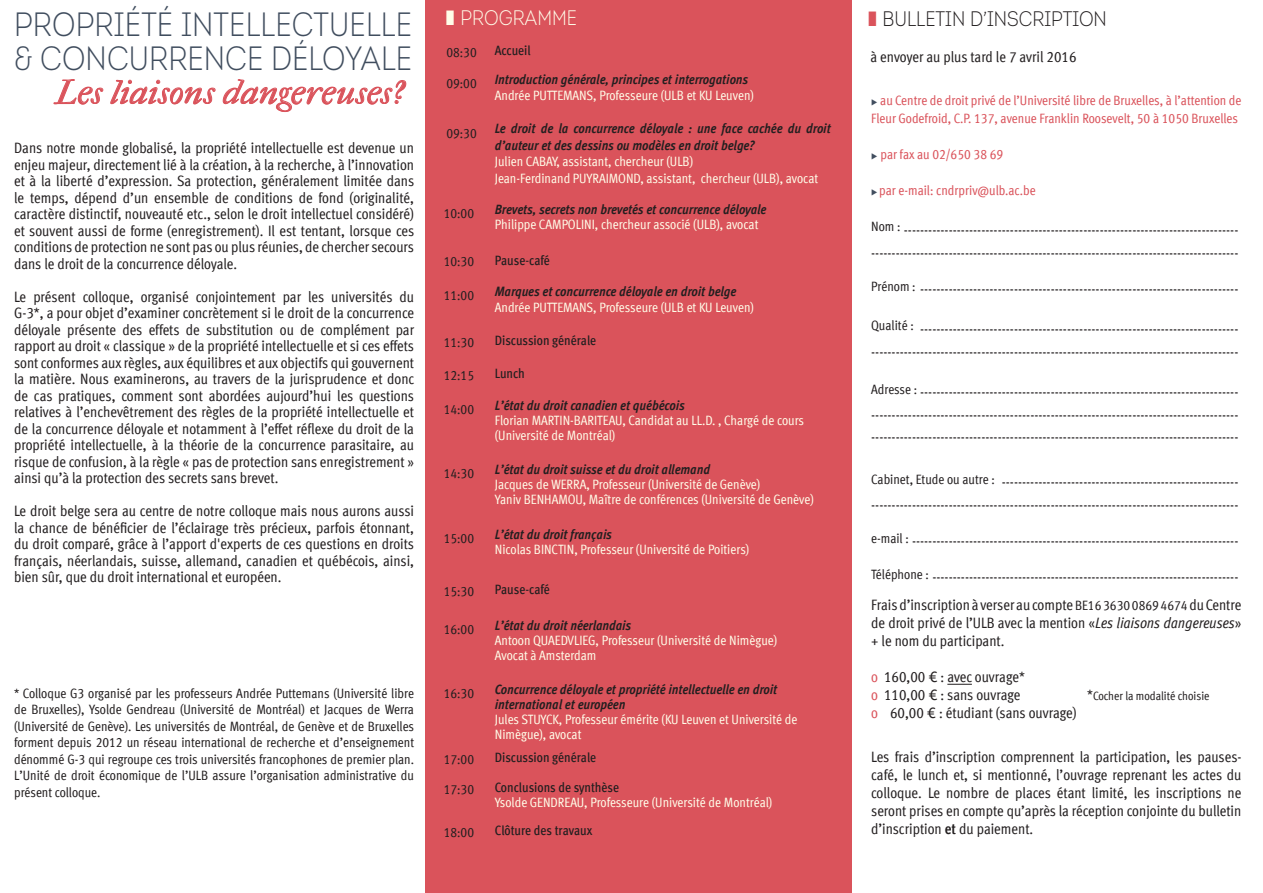
<style>
.page{position:relative;width:1263px;height:893px;background:#fff}
.page>*{position:absolute;margin:0;border:0;box-sizing:border-box;transform-origin:0 0}
.t1{font:33.6px/33.6px "Intro Cond Light Free";letter-spacing:.005em;color:#404d5e}
.t2{font:28.5px "IM FELL French Canon Italic";letter-spacing:.015em;color:#da535b}
.t3{font:21px "Intro Cond Light Free";color:#231f20}
.t4{font:21px "Intro Cond Light Free";color:#fffde9}
.t5{font:15px/16.5px "Meta Cond Book LF";color:#231f20;text-align:justify}
.t6{font:13.5px/15px "Meta Cond Book LF";color:#fffde9}
.t7{font:13.5px/16.5px "Meta Cond Book LF";color:#231f20;text-align:justify}
.t8{font:italic 13.5px/16.5px "Meta Cond Bold Lf";color:#231f20}
.t9{font:13.5px/18px "Meta Cond Book LF";color:#da535b}
.t10{font:13.5px "Meta Cond Medium LF";color:#231f20}
.t11{font:12px "Meta Cond Book LF";color:#231f20}
.s1{font-family:"Choplin";font-weight:200}
.s2{color:#414e5f}
.s3{font-size:13.5px}
.s4{font-family:"Meta Cond Book Lf";font-style:italic}
.s5{color:#da535b}
.s6{font-size:15px}
.s7{font-family:"Meta Cond Bold LF"}
</style>
<div class="page">
<div style="left:425px;top:0;width:426px;height:893px;background:#da535b"></div>
<svg style="left:947px;top:684px;width:25px;height:1px"></svg>
<svg style="left:53px;top:79px;width:51px;height:26px"></svg>
<svg style="left:110px;top:79px;width:106px;height:26px"></svg>
<svg style="left:222px;top:79px;width:185px;height:33px"></svg>
<p class="t1" style="left:14px;top:7px;width:400px">PROPRIÉTÉ INTELLECTUELLE &amp; CONCURRENCE DÉLOYALE</p>
<p class="t2" style="left:53px;top:74px;width:349px">Les liaisons dangereuses?</p>
<p class="t5" style="left:14px;top:140px;width:402px">Dans notre monde globalisé, la propriété intellectuelle est devenue un enjeu majeur, directement lié à la création, à la recherche, à l’innovation et à la liberté d’expression. Sa protection, généralement limitée dans le temps, dépend d’un ensemble de conditions de fond (originalité, caractère distinctif, nouveauté etc., selon le droit intellectuel considéré) et souvent aussi de forme (enregistrement). Il est tentant, lorsque ces conditions de protection ne sont pas ou plus réunies, de chercher secours dans le droit de la concurrence déloyale.</p>
<p class="t5" style="left:14px;top:288px;width:402px">Le présent colloque, organisé conjointement par les universités du G-3*, a pour objet d’examiner concrètement si le droit de la concurrence déloyale présente des effets de substitution ou de complément par rapport au droit « classique » de la propriété intellectuelle et si ces effets sont conformes aux règles, aux équilibres et aux objectifs qui gouvernent la matière. Nous examinerons, au travers de la jurisprudence et donc de cas pratiques, comment sont abordées aujourd’hui les questions relatives à l’enchevêtrement des règles de la propriété intellectuelle et de la concurrence déloyale et notamment à l’effet réflexe du droit de la propriété intellectuelle, à la théorie de la concurrence parasitaire, au risque de confusion, à la règle « pas de protection sans enregistrement » ainsi qu’à la protection des secrets sans brevet.</p>
<p class="t5" style="left:14px;top:503px;width:401px">Le droit belge sera au centre de notre colloque mais nous aurons aussi la chance de bénéficier de l’éclairage très précieux, parfois étonnant, du droit comparé, grâce à l’apport d'experts de ces questions en droits français, néerlandais, suisse, allemand, canadien et québécois, ainsi, bien sûr, que du droit international et européen.</p>
<p class="t7" style="left:14px;top:685px;width:402px">* Colloque G3 organisé par les professeurs Andrée Puttemans (Université libre de Bruxelles), Ysolde Gendreau (Université de Montréal) et Jacques de Werra (Université de Genève). Les universités de Montréal, de Genève et de Bruxelles forment depuis 2012 un réseau international de recherche et d’enseignement dénommé G-3 qui regroupe ces trois universités francophones de premier plan.<br>L’Unité de droit économique de l’ULB assure l’organisation administrative du présent colloque.</p>
<p class="t4" style="left:460px;top:5px;width:118px">PROGRAMME</p>
<p class="t3" style="left:882px;top:6px;width:226px">BULLETIN D<span class="s1">’</span>INSCRIPTION</p>
<p class="t5" style="left:870px;top:48px;width:208px">à envoyer au plus tard le 7 avril 2016</p>
<p class="t7" style="left:446px;top:44px;width:32px">08:30</p>
<p class="t10" style="left:495px;top:43px;width:37px">Accueil</p>
<p class="t7" style="left:446px;top:75px;width:32px">09:00</p>
<p class="t8" style="left:495px;top:71px;width:255px">Introduction générale, principes et interrogations</p>
<p class="t6" style="left:495px;top:88px;width:261px">Andrée PUTTEMANS, Professeure (ULB et KU Leuven)</p>
<p class="t7" style="left:446px;top:125px;width:32px">09:30</p>
<p class="t8" style="left:495px;top:120px;width:337px">Le droit de la concurrence déloyale : une face cachée du droit d’auteur et des dessins ou modèles en droit belge?</p>
<p class="t6" style="left:495px;top:154px;width:200px">Julien CABAY, assistant, chercheur (ULB)</p>
<p class="t6" style="left:495px;top:171px;width:325px">Jean-Ferdinand PUYRAIMOND, assistant, chercheur (ULB), avocat</p>
<p class="t7" style="left:444px;top:205px;width:32px">10:00</p>
<p class="t8" style="left:495px;top:201px;width:273px">Brevets, secrets non brevetés et concurrence déloyale</p>
<p class="t6" style="left:495px;top:217px;width:265px">Philippe CAMPOLINI, chercheur associé (ULB), avocat</p>
<p class="t7" style="left:444px;top:253px;width:32px">10:30</p>
<p class="t10" style="left:495px;top:252px;width:57px">Pause-café</p>
<p class="t7" style="left:444px;top:287px;width:32px">11:00</p>
<p class="t8" style="left:495px;top:283px;width:243px">Marques et concurrence déloyale en droit belge</p>
<p class="t6" style="left:495px;top:300px;width:261px">Andrée PUTTEMANS, Professeure (ULB et KU Leuven)</p>
<p class="t7" style="left:444px;top:334px;width:32px">11:30</p>
<p class="t10" style="left:495px;top:333px;width:103px">Discussion générale</p>
<p class="t7" style="left:444px;top:367px;width:32px">12:15</p>
<p class="t10" style="left:495px;top:366px;width:31px">Lunch</p>
<p class="t7" style="left:444px;top:401px;width:32px">14:00</p>
<p class="t8" style="left:495px;top:397px;width:191px">L’état du droit canadien et québécois</p>
<p class="t6" style="left:495px;top:412px;width:311px">Florian MARTIN-BARITEAU, Candidat au LL.D. , Chargé de cours (Université de Montréal)</p>
<p class="t7" style="left:444px;top:465px;width:32px">14:30</p>
<p class="t8" style="left:495px;top:461px;width:217px">L’état du droit suisse et du droit allemand</p>
<p class="t6" style="left:495px;top:476px;width:320px">Jacques de WERRA, Professeur (Université de Genève)<br>Yaniv BENHAMOU, Maître de conférences (Université de Genève)</p>
<p class="t7" style="left:444px;top:530px;width:32px">15:00</p>
<p class="t8" style="left:495px;top:526px;width:119px">L’état du droit français</p>
<p class="t6" style="left:495px;top:542px;width:256px">Nicolas BINCTIN, Professeur (Université de Poitiers)</p>
<p class="t7" style="left:444px;top:582px;width:32px">15:30</p>
<p class="t10" style="left:495px;top:581px;width:57px">Pause-café</p>
<p class="t7" style="left:444px;top:621px;width:32px">16:00</p>
<p class="t8" style="left:495px;top:617px;width:138px">L’état du droit néerlandais</p>
<p class="t6" style="left:495px;top:633px;width:284px">Antoon QUAEDVLIEG, Professeur (Université de Nimègue)</p>
<p class="t6" style="left:495px;top:648px;width:103px">Avocat à Amsterdam</p>
<p class="t7" style="left:444px;top:685px;width:32px">16:30</p>
<p class="t8" style="left:495px;top:681px;width:284px;line-height:15px">Concurrence déloyale et propriété intellectuelle en droit international et européen</p>
<p class="t6" style="left:495px;top:711px;width:304px">Jules STUYCK, Professeur émérite (KU Leuven et Université de<br>Nimègue), avocat</p>
<p class="t7" style="left:444px;top:751px;width:32px">17:00</p>
<p class="t10" style="left:495px;top:750px;width:103px">Discussion générale</p>
<p class="t7" style="left:444px;top:781px;width:32px">17:30</p>
<p class="t10" style="left:495px;top:779px;width:126px">Conclusions de synthèse</p>
<p class="t6" style="left:495px;top:795px;width:279px">Ysolde GENDREAU, Professeure (Université de Montréal)</p>
<p class="t7" style="left:444px;top:824px;width:32px">18:00</p>
<p class="t10" style="left:495px;top:823px;width:99px">Clôture des travaux</p>
<p class="t9" style="left:871px;top:91px;width:372px"><span class="s2">◆</span> au Centre de droit privé de l’Université libre de Bruxelles, à l’attention de<br>Fleur Godefroid, C.P. 137, avenue Franklin Roosevelt, 50 à 1050 Bruxelles</p>
<p class="t9" style="left:871px;top:145px;width:134px"><span class="s2">◆</span> par fax au 02/650 38 69</p>
<p class="t9" style="left:871px;top:181px;width:166px"><span class="s2">◆</span> par e-mail: cndrpriv@ulb.ac.be</p>
<p class="t5" style="left:871px;top:219px;width:369px;line-height:22.5px"><sup>Nom</sup> <sup>:</sup> ---------------------------------------------------------------------------------- ------------------------------------------------------------------------------------------</p>
<p class="t5" style="left:871px;top:280px;width:369px"><sup>Prénom</sup> <sup>:</sup> ------------------------------------------------------------------------------</p>
<p class="t5" style="left:871px;top:318px;width:369px;line-height:22.5px"><sup>Qualité</sup> <sup>:</sup> ------------------------------------------------------------------------------ ------------------------------------------------------------------------------------------</p>
<p class="t5" style="left:871px;top:384px;width:369px"><sup>Adresse</sup> <sup>:</sup> ------------------------------------------------------------------------------</p>
<p class="t5" style="left:871px;top:403px;width:369px;line-height:22.5px">------------------------------------------------------------------------------------------ ------------------------------------------------------------------------------------------</p>
<p class="t5" style="left:871px;top:471px;width:369px;line-height:22.5px"><sup>Cabinet,</sup> <sup>Etude</sup> <sup>ou</sup> <sup>autre</sup> <sup>:</sup> ---------------------------------------------------------- ------------------------------------------------------------------------------------------</p>
<p class="t5" style="left:871px;top:532px;width:369px"><sup>e-mail</sup> <sup>:</sup> --------------------------------------------------------------------------------</p>
<p class="t5" style="left:871px;top:568px;width:369px"><sup>Téléphone</sup> <sup>:</sup> ---------------------------------------------------------------------------</p>
<p class="t5" style="left:871px;top:596px;width:372px;line-height:18px">Frais d’inscription à verser au compte <span class="s3">BE16 3630 0869 4674</span> du Centre de droit privé de l’ULB avec la mention «<span class="s4">Les liaisons dangereuses</span>» + le nom du participant.</p>
<p class="t5" style="left:871px;top:669px;width:155px"><span class="s5">o</span> 160,00 € : avec ouvrage*</p>
<p class="t5" style="left:871px;top:687px;width:151px"><span class="s5">o</span> 110,00 € : sans ouvrage</p>
<p class="t11" style="left:1087px;top:689px;width:124px"><span class="s6">*</span>Cocher la modalité choisie</p>
<p class="t5" style="left:871px;top:705px;width:207px"><span class="s5">o</span> 60,00 € : étudiant (sans ouvrage)</p>
<p class="t5" style="left:871px;top:747px;width:372px;line-height:18px">Les frais d’inscription comprennent la participation, les pauses&shy;café, le lunch et, si mentionné, l’ouvrage reprenant les actes du colloque. Le nombre de places étant limité, les inscriptions ne seront prises en compte qu’après la réception conjointe du bulletin d’inscription <span class="s7">et</span> du paiement.</p>
</div>
